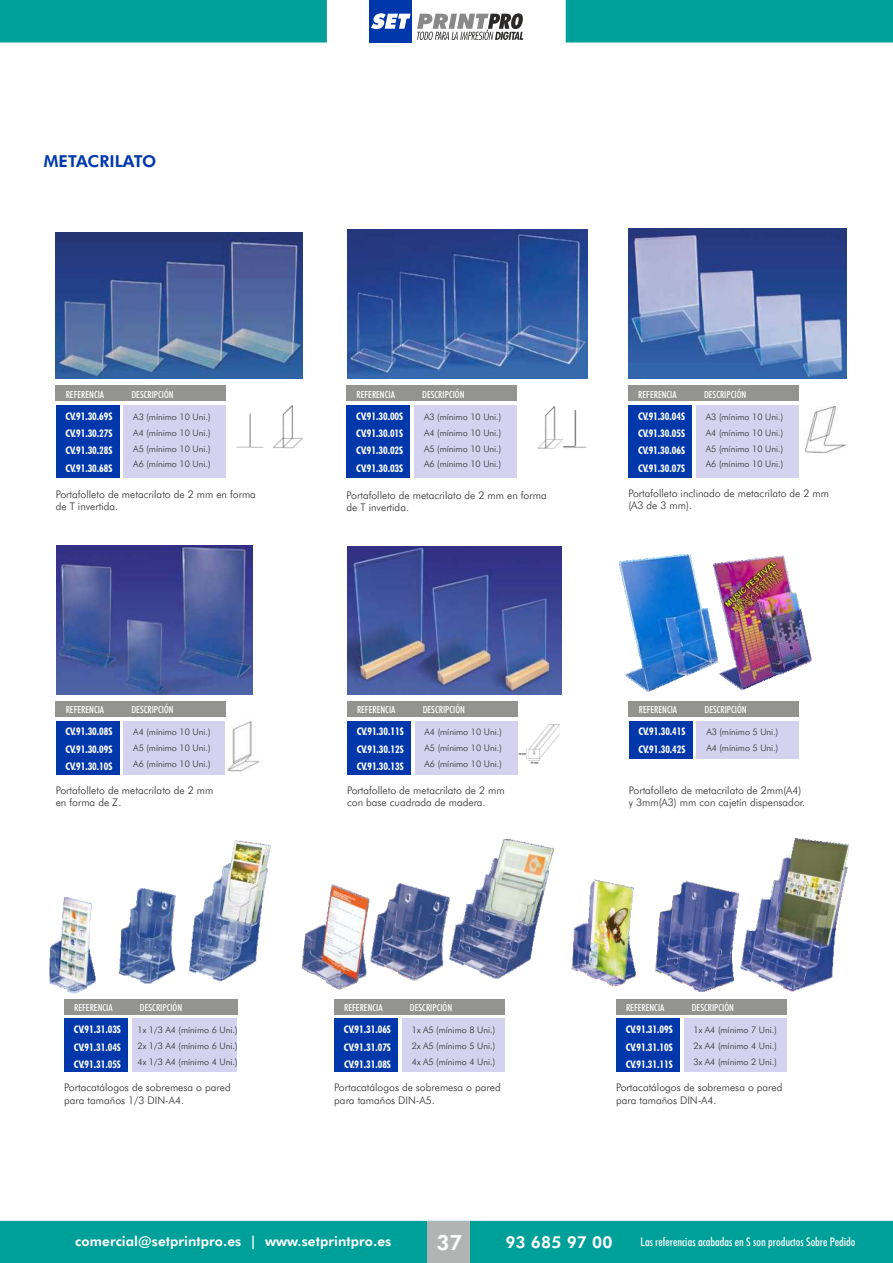
<style>
.page{position:relative;width:893px;height:1263px;background:#fff}
.page>*{position:absolute;margin:0;border:0;box-sizing:border-box;transform-origin:0 0}
.t1{font:800 21px "Futura BT";color:#fefefe}
.t2{font:800 16.5px "Futura BT";color:#0038ac}
.t3{font:800 16.5px "Futura BT";letter-spacing:.005em;color:#fefefe}
.t4{font:800 13.5px "Futura BT";letter-spacing:.01em;color:#fefefe}
.t5{font:500 condensed 12px "Futura BT";color:#fefefe}
.t6{font:300 10.5px/12.1px "Futura BT";color:#2b2a29}
.t7{font:700 condensed 10.5px/17.4px "Futura BT";color:#fff;text-align:justify}
.t8{font:500 condensed 9.75px "Futura BT";color:#fefefe}
.t9{font:300 9px/15.9px "Futura BT";color:#2b2a29;text-align:justify}
</style>
<div class="page">
<div style="left:0;top:1221px;width:893px;height:42px;background:#00a09a"></div>
<div style="left:427px;top:1221px;width:43px;height:42px;background:#b2b3b3"></div>
<svg style="left:0;top:0;width:893px;height:43px"></svg>
<img style="left:517px;top:722px;width:43px;height:44px">
<img style="left:227px;top:721px;width:33px;height:51px">
<img style="left:805px;top:406px;width:41px;height:47px">
<img style="left:538px;top:406px;width:49px;height:42px">
<img style="left:236px;top:405px;width:67px;height:44px">
<img style="left:629px;top:228px;width:217px;height:151px">
<img style="left:56px;top:233px;width:247px;height:146px">
<img style="left:347px;top:229px;width:240px;height:150px">
<img style="left:56px;top:546px;width:196px;height:149px">
<img style="left:347px;top:546px;width:214px;height:149px">
<div style="left:124px;top:405px;width:102px;height:73px;background:#d4d2ef"></div>
<div style="left:56px;top:405px;width:63px;height:73px;background:#0038ac"></div>
<div style="left:56px;top:386px;width:170px;height:15px;background:#939490"></div>
<div style="left:415px;top:405px;width:102px;height:73px;background:#d4d2ef"></div>
<div style="left:347px;top:405px;width:63px;height:73px;background:#0038ac"></div>
<div style="left:347px;top:386px;width:170px;height:15px;background:#939490"></div>
<div style="left:696px;top:405px;width:103px;height:73px;background:#d4d2ef"></div>
<div style="left:628px;top:405px;width:64px;height:73px;background:#0038ac"></div>
<div style="left:628px;top:386px;width:171px;height:15px;background:#939490"></div>
<div style="left:124px;top:721px;width:101px;height:53px;background:#d4d2ef"></div>
<div style="left:56px;top:721px;width:63px;height:53px;background:#0038ac"></div>
<div style="left:56px;top:701px;width:170px;height:16px;background:#939490"></div>
<div style="left:415px;top:721px;width:102px;height:53px;background:#d4d2ef"></div>
<div style="left:347px;top:721px;width:64px;height:53px;background:#0038ac"></div>
<div style="left:347px;top:701px;width:170px;height:16px;background:#939490"></div>
<div style="left:697px;top:721px;width:102px;height:37px;background:#d4d2ef"></div>
<div style="left:629px;top:721px;width:63px;height:37px;background:#0038ac"></div>
<div style="left:629px;top:701px;width:170px;height:16px;background:#939490"></div>
<div style="left:132px;top:1019px;width:105px;height:53px;background:#d4d2ef"></div>
<div style="left:64px;top:1019px;width:64px;height:53px;background:#0038ac"></div>
<div style="left:64px;top:999px;width:173px;height:15px;background:#939490"></div>
<div style="left:402px;top:1019px;width:102px;height:53px;background:#d4d2ef"></div>
<div style="left:334px;top:1019px;width:64px;height:53px;background:#0038ac"></div>
<div style="left:334px;top:999px;width:170px;height:15px;background:#939490"></div>
<div style="left:684px;top:1019px;width:102px;height:53px;background:#d4d2ef"></div>
<div style="left:616px;top:1019px;width:64px;height:53px;background:#0038ac"></div>
<div style="left:616px;top:999px;width:170px;height:15px;background:#939490"></div>
<img style="left:718px;top:555px;width:94px;height:136px">
<img style="left:619px;top:555px;width:99px;height:137px">
<img style="left:49px;top:840px;width:222px;height:154px">
<img style="left:571px;top:839px;width:278px;height:152px">
<img style="left:301px;top:839px;width:253px;height:151px">
<h2 class="t2" style="left:44px;top:155px;width:114px">METACRILATO</h2>
<p class="t8" style="left:66px;top:390px;width:40px">REFERENCIA</p>
<p class="t8" style="left:131px;top:390px;width:44px">DESCRIPCIÓN</p>
<p class="t7" style="left:65px;top:408px;width:49px">CV.91.30.69S CV.91.30.27S CV.91.30.28S CV.91.30.68S</p>
<p class="t9" style="left:133px;top:409px;width:79px">A3 (mínimo 10 Uni.)<br>A4 (mínimo 10 Uni.)<br>A5 (mínimo 10 Uni.)<br>A6 (mínimo 10 Uni.)</p>
<p class="t8" style="left:356px;top:390px;width:40px">REFERENCIA</p>
<p class="t8" style="left:422px;top:390px;width:44px">DESCRIPCIÓN</p>
<p class="t7" style="left:356px;top:408px;width:49px">CV.91.30.00S CV.91.30.01S CV.91.30.02S CV.91.30.03S</p>
<p class="t9" style="left:424px;top:409px;width:79px">A3 (mínimo 10 Uni.)<br>A4 (mínimo 10 Uni.)<br>A5 (mínimo 10 Uni.)<br>A6 (mínimo 10 Uni.)</p>
<p class="t8" style="left:638px;top:390px;width:40px">REFERENCIA</p>
<p class="t8" style="left:704px;top:390px;width:44px">DESCRIPCIÓN</p>
<p class="t7" style="left:638px;top:408px;width:49px">CV.91.30.04S CV.91.30.05S CV.91.30.06S CV.91.30.07S</p>
<p class="t9" style="left:706px;top:409px;width:79px">A3 (mínimo 10 Uni.)<br>A4 (mínimo 10 Uni.)<br>A5 (mínimo 10 Uni.)<br>A6 (mínimo 10 Uni.)</p>
<p class="t6" style="left:56px;top:489px;width:202px">Portafolleto de metacrilato de 2 mm en forma de T invertida.</p>
<p class="t6" style="left:347px;top:490px;width:202px">Portafolleto de metacrilato de 2 mm en forma de T invertida.</p>
<p class="t6" style="left:628px;top:488px;width:202px">Portafolleto inclinado de metacrilato de 2 mm (A3 de 3 mm).</p>
<p class="t8" style="left:66px;top:706px;width:40px">REFERENCIA</p>
<p class="t8" style="left:131px;top:706px;width:44px">DESCRIPCIÓN</p>
<p class="t7" style="left:65px;top:724px;width:49px">CV.91.30.08S CV.91.30.09S CV.91.30.10S</p>
<p class="t9" style="left:133px;top:725px;width:79px">A4 (mínimo 10 Uni.)<br>A5 (mínimo 10 Uni.)<br>A6 (mínimo 10 Uni.)</p>
<p class="t6" style="left:56px;top:785px;width:159px">Portafolleto de metacrilato de 2 mm en forma de Z.</p>
<p class="t8" style="left:74px;top:1004px;width:40px">REFERENCIA</p>
<p class="t8" style="left:140px;top:1004px;width:44px">DESCRIPCIÓN</p>
<p class="t7" style="left:74px;top:1022px;width:49px">CV.91.31.03S CV.91.31.04S CV.91.31.05S</p>
<p class="t9" style="left:138px;top:1023px;width:101px">1x 1/3 A4 (mínimo 6 Uni.)<br>2x 1/3 A4 (mínimo 6 Uni.)<br>4x 1/3 A4 (mínimo 4 Uni.)</p>
<p class="t8" style="left:357px;top:706px;width:40px">REFERENCIA</p>
<p class="t8" style="left:423px;top:706px;width:44px">DESCRIPCIÓN</p>
<p class="t7" style="left:357px;top:724px;width:49px">CV.91.30.11S CV.91.30.12S CV.91.30.13S</p>
<p class="t9" style="left:425px;top:725px;width:79px">A4 (mínimo 10 Uni.)<br>A5 (mínimo 10 Uni.)<br>A6 (mínimo 10 Uni.)</p>
<p class="t8" style="left:639px;top:706px;width:40px">REFERENCIA</p>
<p class="t8" style="left:704px;top:706px;width:44px">DESCRIPCIÓN</p>
<p class="t7" style="left:638px;top:724px;width:49px">CV.91.30.41S<br>CV.91.30.42S</p>
<p class="t9" style="left:706px;top:725px;width:74px">A3 (mínimo 5 Uni.)<br>A4 (mínimo 5 Uni.)</p>
<p class="t6" style="left:347px;top:785px;width:159px">Portafolleto de metacrilato de 2 mm con base cuadrada de madera.</p>
<p class="t6" style="left:629px;top:785px;width:178px">Portafolleto de metacrilato de 2mm(A4) y 3mm(A3) mm con cajetín dispensador.</p>
<p class="t8" style="left:344px;top:1004px;width:40px">REFERENCIA</p>
<p class="t8" style="left:410px;top:1004px;width:44px">DESCRIPCIÓN</p>
<p class="t7" style="left:344px;top:1022px;width:49px">CV.91.31.06S CV.91.31.07S CV.91.31.08S</p>
<p class="t9" style="left:412px;top:1023px;width:85px">1x A5 (mínimo 8 Uni.)<br>2x A5 (mínimo 5 Uni.)<br>4x A5 (mínimo 4 Uni.)</p>
<p class="t8" style="left:626px;top:1004px;width:40px">REFERENCIA</p>
<p class="t8" style="left:692px;top:1004px;width:44px">DESCRIPCIÓN</p>
<p class="t7" style="left:626px;top:1022px;width:49px">CV.91.31.09S CV.91.31.10S CV.91.31.11S</p>
<p class="t9" style="left:694px;top:1023px;width:85px">1x A4 (mínimo 7 Uni.)<br>2x A4 (mínimo 4 Uni.)<br>3x A4 (mínimo 2 Uni.)</p>
<p class="t6" style="left:64px;top:1082px;width:168px">Portacatálogos de sobremesa o pared para tamaños 1/3 DIN-A4.</p>
<p class="t6" style="left:334px;top:1082px;width:168px">Portacatálogos de sobremesa o pared para tamaños DIN-A5.</p>
<p class="t6" style="left:616px;top:1082px;width:168px">Portacatálogos de sobremesa o pared para tamaños DIN-A4.</p>
<h3 class="t4" style="left:75px;top:1235px;width:318px">comercial@setprintpro.es | www.setprintpro.es</h3>
<h1 class="t1" style="left:437px;top:1233px;width:27px">37</h1>
<h2 class="t3" style="left:505px;top:1235px;width:109px">93 685 97 00</h2>
<h3 class="t5" style="left:640px;top:1236px;width:216px">Las referencias acabadas en S son productos Sobre Pedido</h3>
</div>
